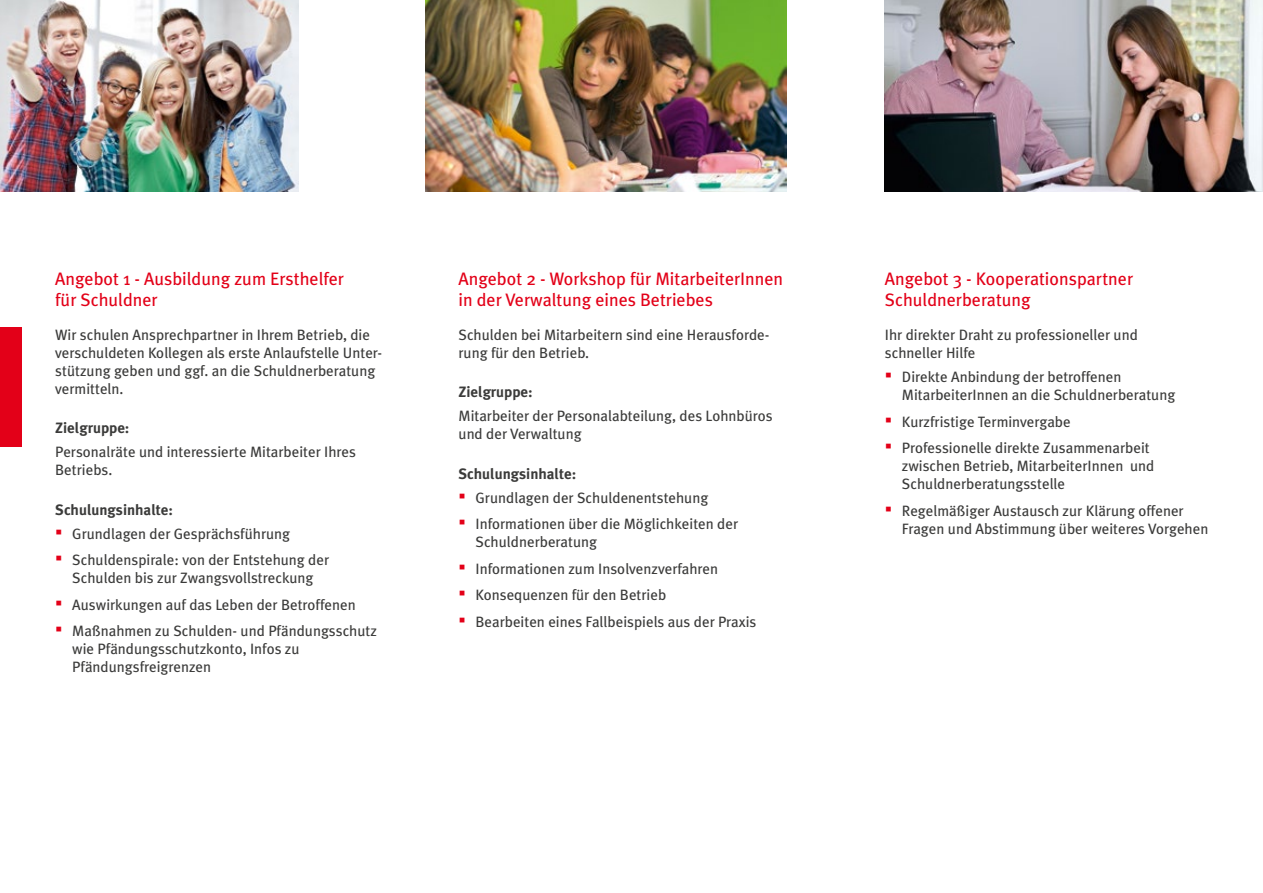
<style>
.page{position:relative;width:1263px;height:893px;background:#fff}
.page>*{position:absolute;margin:0;border:0;box-sizing:border-box;transform-origin:0 0}
.t1{font:18px/21.6px "Meta Plus";color:#e30018}
.t2{font:15px/18px "Meta Plus";color:#3b3b3a}
.t3{font:700 15px "Meta Plus";color:#3b3b3a}
.s1{font-family:"Arial";font-size:21px;color:#e30018}
</style>
<div class="page">
<div style="left:0;top:327px;width:21px;height:119px;background:#e30018"></div>
<img style="left:425px;top:0;width:362px;height:191px">
<img style="left:885px;top:0;width:378px;height:191px">
<img style="left:0;top:0;width:298px;height:191px">
<p class="t1" style="left:55px;top:267px;width:290px">Angebot 1 - Ausbildung zum Ersthelfer für Schuldner</p>
<p class="t2" style="left:55px;top:325px;width:328px">Wir schulen Ansprechpartner in Ihrem Betrieb, die verschuldeten Kollegen als erste Anlaufstelle Unter&shy;stützung geben und ggf. an die Schuldnerberatung vermitteln.</p>
<p class="t3" style="left:55px;top:419px;width:76px">Zielgruppe:</p>
<p class="t2" style="left:55px;top:443px;width:302px">Personalräte und interessierte Mitarbeiter Ihres<br>Betriebs.</p>
<p class="t3" style="left:55px;top:501px;width:119px">Schulungsinhalte:</p>
<p class="t2" style="left:55px;top:525px;width:236px"><span class="s1">▪</span> Grundlagen der Gesprächsführung</p>
<p class="t2" style="left:55px;top:551px;width:275px;text-align:center"><span class="s1">▪</span> Schuldenspirale: von der Entstehung der<br>Schulden bis zur Zwangsvollstreckung</p>
<p class="t2" style="left:55px;top:596px;width:302px"><span class="s1">▪</span> Auswirkungen auf das Leben der Betroffenen</p>
<p class="t2" style="left:72px;top:622px;width:306px;text-indent:-17px"><span class="s1">▪</span> Maßnahmen zu Schulden- und Pfändungsschutz wie Pfändungsschutzkonto, Infos zu<br>Pfändungsfreigrenzen</p>
<p class="t1" style="left:458px;top:267px;width:326px">Angebot 2 - Workshop für MitarbeiterInnen in der Verwaltung eines Betriebes</p>
<p class="t1" style="left:885px;top:267px;width:250px">Angebot 3 - Kooperationspartner<br>Schuldnerberatung</p>
<p class="t2" style="left:885px;top:325px;width:255px">Ihr direkter Draht zu professioneller und schneller Hilfe</p>
<p class="t2" style="left:902px;top:368px;width:275px;text-indent:-17px"><span class="s1">▪</span> Direkte Anbindung der betroffenen<br>MitarbeiterInnen an die Schuldnerberatung</p>
<p class="t2" style="left:885px;top:412px;width:187px"><span class="s1">▪</span> Kurzfristige Terminvergabe</p>
<p class="t2" style="left:902px;top:439px;width:254px;text-indent:-17px"><span class="s1">▪</span> Professionelle direkte Zusammenarbeit zwischen Betrieb, MitarbeiterInnen und<br>Schuldnerberatungsstelle</p>
<p class="t2" style="left:902px;top:501px;width:308px;text-indent:-17px"><span class="s1">▪</span> Regelmäßiger Austausch zur Klärung offener<br>Fragen und Abstimmung über weiteres Vorgehen</p>
<p class="t2" style="left:458px;top:325px;width:312px">Schulden bei Mitarbeitern sind eine Herausforde&shy;rung für den Betrieb.</p>
<p class="t3" style="left:458px;top:383px;width:76px">Zielgruppe:</p>
<p class="t2" style="left:458px;top:407px;width:316px">Mitarbeiter der Personalabteilung, des Lohnbüros und der Verwaltung</p>
<p class="t3" style="left:458px;top:465px;width:119px">Schulungsinhalte:</p>
<p class="t2" style="left:458px;top:489px;width:251px"><span class="s1">▪</span> Grundlagen der Schuldenentstehung</p>
<p class="t2" style="left:475px;top:515px;width:264px;text-indent:-17px"><span class="s1">▪</span> Informationen über die Möglichkeiten der<br>Schuldnerberatung</p>
<p class="t2" style="left:458px;top:560px;width:261px"><span class="s1">▪</span> Informationen zum Insolvenzverfahren</p>
<p class="t2" style="left:458px;top:586px;width:209px"><span class="s1">▪</span> Konsequenzen für den Betrieb</p>
<p class="t2" style="left:458px;top:613px;width:299px"><span class="s1">▪</span> Bearbeiten eines Fallbeispiels aus der Praxis</p>
</div>
